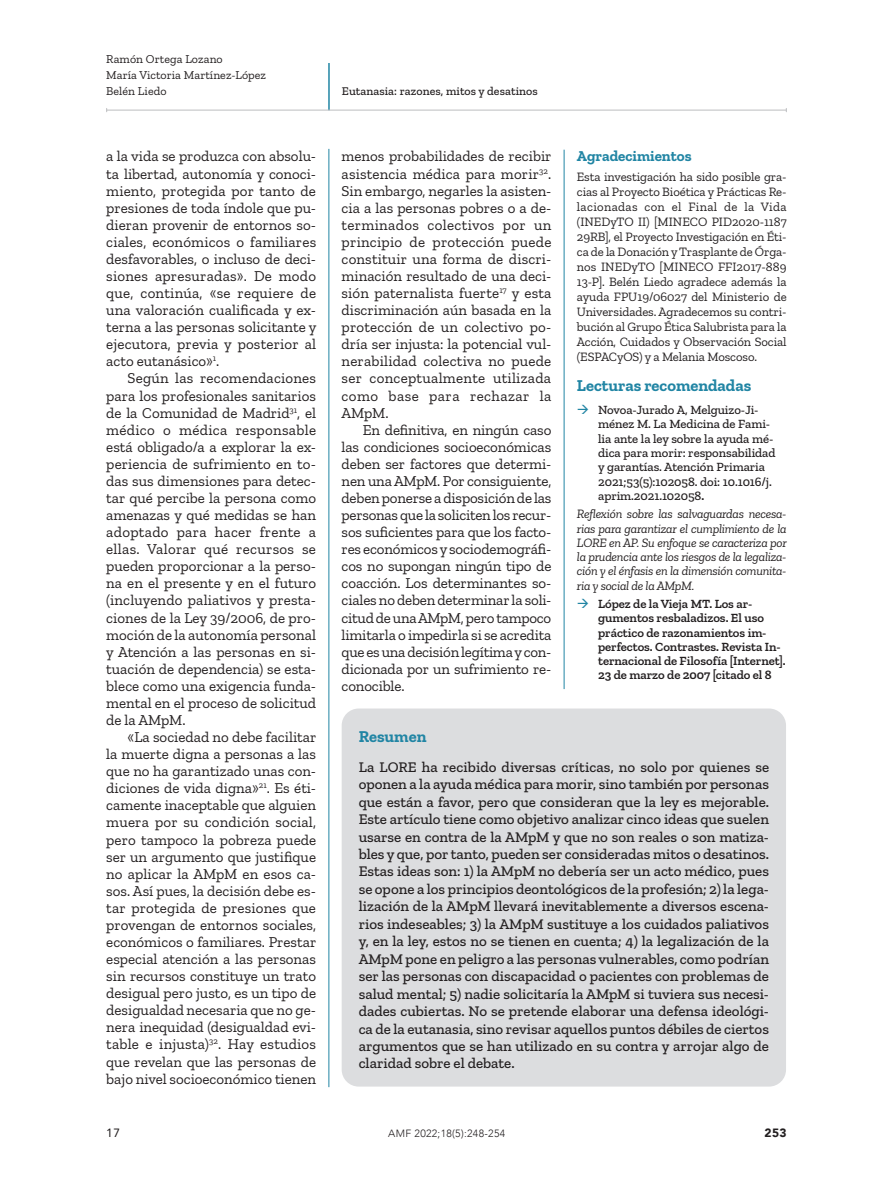
<style>
.page{position:relative;width:893px;height:1191px;background:#fff}
.page>*{position:absolute;margin:0;border:0;box-sizing:border-box;transform-origin:0 0}
.t1{font:700 16.5px "Zilla Slab";color:#2185a4}
.t2{font:15px/17.1px "Zilla Slab";color:#231f20;text-align:justify}
.t3{font:500 15px/17.4px "Zilla Slab";color:#231f20;text-align:justify}
.t4{font:700 15px "Zilla Slab";color:#2185a4}
.t5{font:12.75px/15px "Zilla Slab";letter-spacing:-.005em;color:#231f20;text-align:justify}
.t6{font:italic 12.75px/14.2px "Zilla Slab";letter-spacing:-.02em;color:#231f20;text-align:justify}
.t7{font:500 12.75px/14.2px "Zilla Slab";letter-spacing:-.005em;color:#231f20}
.t8{font:600 12.75px/14.2px "Zilla Slab";letter-spacing:-.005em;color:#231f20}
.t9{font:12px/15.8px "Zilla Slab";letter-spacing:.005em;color:#231f20}
.t10{font:500 12px "Zilla Slab";letter-spacing:.005em;color:#231f20}
.t11{font:900 12px "Avenir";color:#231f20}
.t12{font:12px "Avenir";color:#231f20}
.t13{font:300 10.5px "Avenir";letter-spacing:.03em;color:#231f20}
.s1{font-weight:600}
</style>
<div class="page">
<hr style="left:328px;top:63px;width:2px;height:47px;background:#2185a4">
<hr style="left:107px;top:110px;width:679px;height:1px;background:#bcbdc0">
<div style="left:342px;top:708px;width:444px;height:378px;background:#dcdddf;border-radius:17px"></div>
<hr style="left:329px;top:149px;width:1px;height:938px;background:#2185a4">
<hr style="left:564px;top:150px;width:1px;height:539px;background:#2185a4">
<p class="t9" style="left:106px;top:52px;width:161px">Ramón Ortega Lozano<br>María Victoria Martínez-López<br>Belén Liedo</p>
<p class="t2" style="left:106px;top:148px;width:212px">a la vida se produzca con absolu&shy;ta libertad, autonomía y conoci&shy;miento, protegida por tanto de presiones de toda índole que pu&shy;dieran provenir de entornos so&shy;ciales, económicos o familiares desfavorables, o incluso de deci&shy;siones apresuradas». De modo que, continúa, «se requiere de una valoración cualificada y ex&shy;terna a las personas solicitante y ejecutora, previa y posterior al acto eutanásico»<sup>1</sup>.</p>
<p class="t2" style="left:106px;top:370px;width:211px;text-indent:21px">Según las recomendaciones para los profesionales sanitarios de la Comunidad de Madrid<sup>31</sup>, el médico o médica responsable está obligado/a a explorar la ex&shy;periencia de sufrimiento en to&shy;das sus dimensiones para detec&shy;tar qué percibe la persona como amenazas y qué medidas se han adoptado para hacer frente a ellas. Valorar qué recursos se pueden proporcionar a la perso&shy;na en el presente y en el futuro (incluyendo paliativos y presta&shy;ciones de la Ley 39/2006, de pro&shy;moción de la autonomía personal y Atención a las personas en si&shy;tuación de dependencia) se esta&shy;blece como una exigencia funda&shy;mental en el proceso de solicitud de la AMpM.</p>
<p class="t2" style="left:106px;top:729px;width:212px;text-indent:21px">«La sociedad no debe facilitar la muerte digna a personas a las que no ha garantizado unas con&shy;diciones de vida digna»<sup>21</sup>. Es éti&shy;camente inaceptable que alguien muera por su condición social, pero tampoco la pobreza puede ser un argumento que justifique no aplicar la AMpM en esos ca&shy;sos. Así pues, la decisión debe es&shy;tar protegida de presiones que provengan de entornos sociales, económicos o familiares. Prestar especial atención a las personas sin recursos constituye un trato desigual pero justo, es un tipo de desigualdad necesaria que no ge&shy;nera inequidad (desigualdad evi&shy;table e injusta)<sup>32</sup>. Hay estudios que revelan que las personas de bajo nivel socioeconómico tienen</p>
<p class="t10" style="left:342px;top:86px;width:197px">Eutanasia: razones, mitos y desatinos</p>
<p class="t2" style="left:342px;top:148px;width:212px">menos probabilidades de recibir asistencia médica para morir<sup>32</sup>.<br>Sin embargo, negarles la asisten&shy;cia a las personas pobres o a de&shy;terminados colectivos por un principio de protección puede constituir una forma de discri&shy;minación resultado de una deci&shy;sión paternalista fuerte<sup>17</sup> y esta discriminación aún basada en la protección de un colectivo po&shy;dría ser injusta: la potencial vul&shy;nerabilidad colectiva no puede ser conceptualmente utilizada como base para rechazar la AMpM.</p>
<p class="t2" style="left:342px;top:421px;width:211px;text-indent:21px">En definitiva, en ningún caso las condiciones socioeconómicas deben ser factores que determi&shy;nen una AMpM. Por consiguiente, deben ponerse a disposición de las personas que la soliciten los recur&shy;sos suficientes para que los facto&shy;res económicos y sociodemográfi&shy;cos no supongan ningún tipo de coacción. Los determinantes so&shy;ciales no deben determinar la soli&shy;citud de una AMpM, pero tampoco limitarla o impedirla si se acredita que es una decisión legítima y con&shy;dicionada por un sufrimiento re&shy;conocible.</p>
<p class="t4" style="left:577px;top:151px;width:116px">Agradecimientos</p>
<p class="t5" style="left:577px;top:169px;width:211px">Esta investigación ha sido posible gra&shy;cias al Proyecto Bioética y Prácticas Re&shy;lacionadas con el Final de la Vida (INEDyTO II) [MINECO PID2020-1187<br>29RB], el Proyecto Investigación en Éti&shy;ca de la Donación y Trasplante de Órga&shy;nos INEDyTO [MINECO FFI2017-889<br>13-P]. Belén Liedo agradece además la ayuda FPU19/06027 del Ministerio de Universidades. Agradecemos su contri&shy;bución al Grupo Ética Salubrista para la Acción, Cuidados y Observación Social (ESPACyOS) y a Melania Moscoso.</p>
<p class="t1" style="left:577px;top:380px;width:176px">Lecturas recomendadas</p>
<p class="t7" style="left:598px;top:404px;width:179px">Novoa-Jurado A, Melguizo-Ji&shy;ménez M. La Medicina de Fami&shy;lia ante la ley sobre la ayuda mé&shy;dica para morir: responsabilidad y garantías. Atención Primaria<br>2021;53(5):102058. doi: 10.1016/j. aprim.2021.102058<span class="s1">.</span></p>
<p class="t6" style="left:577px;top:507px;width:211px">Reflexión sobre las salvaguardas necesa&shy;rias para garantizar el cumplimiento de la LORE en AP. Su enfoque se caracteriza por la prudencia ante los riesgos de la legaliza&shy;ción y el énfasis en la dimensión comunita&shy;ria y social de la AMpM.</p>
<p class="t8" style="left:598px;top:597px;width:189px">López de la Vieja MT. Los ar&shy;gumentos resbaladizos. El uso práctico de razonamientos im&shy;perfectos. Contrastes. Revista In&shy;ternacional de Filosofía [Internet].<br>23 de marzo de 2007 [citado el 8</p>
<p class="t1" style="left:359px;top:730px;width:69px">Resumen</p>
<p class="t3" style="left:359px;top:759px;width:412px">La LORE ha recibido diversas críticas, no solo por quienes se oponen a la ayuda médica para morir, sino también por personas que están a favor, pero que consideran que la ley es mejorable.<br>Este artículo tiene como objetivo analizar cinco ideas que suelen usarse en contra de la AMpM y que no son reales o son matiza&shy;bles y que, por tanto, pueden ser consideradas mitos o desatinos.<br>Estas ideas son: 1) la AMpM no debería ser un acto médico, pues se opone a los principios deontológicos de la profesión; 2) la lega&shy;lización de la AMpM llevará inevitablemente a diversos escena&shy;rios indeseables; 3) la AMpM sustituye a los cuidados paliativos y, en la ley, estos no se tienen en cuenta; 4) la legalización de la AMpM pone en peligro a las personas vulnerables, como podrían ser las personas con discapacidad o pacientes con problemas de salud mental; 5) nadie solicitaría la AMpM si tuviera sus necesi&shy;dades cubiertas. No se pretende elaborar una defensa ideológi&shy;ca de la eutanasia, sino revisar aquellos puntos débiles de ciertos argumentos que se han utilizado en su contra y arrojar algo de claridad sobre el debate.</p>
<p class="t12" style="left:106px;top:1126px;width:15px">17</p>
<p class="t13" style="left:388px;top:1129px;width:119px">AMF 2022;18(5):248-254</p>
<p class="t11" style="left:765px;top:1126px;width:24px">253</p>
</div>
